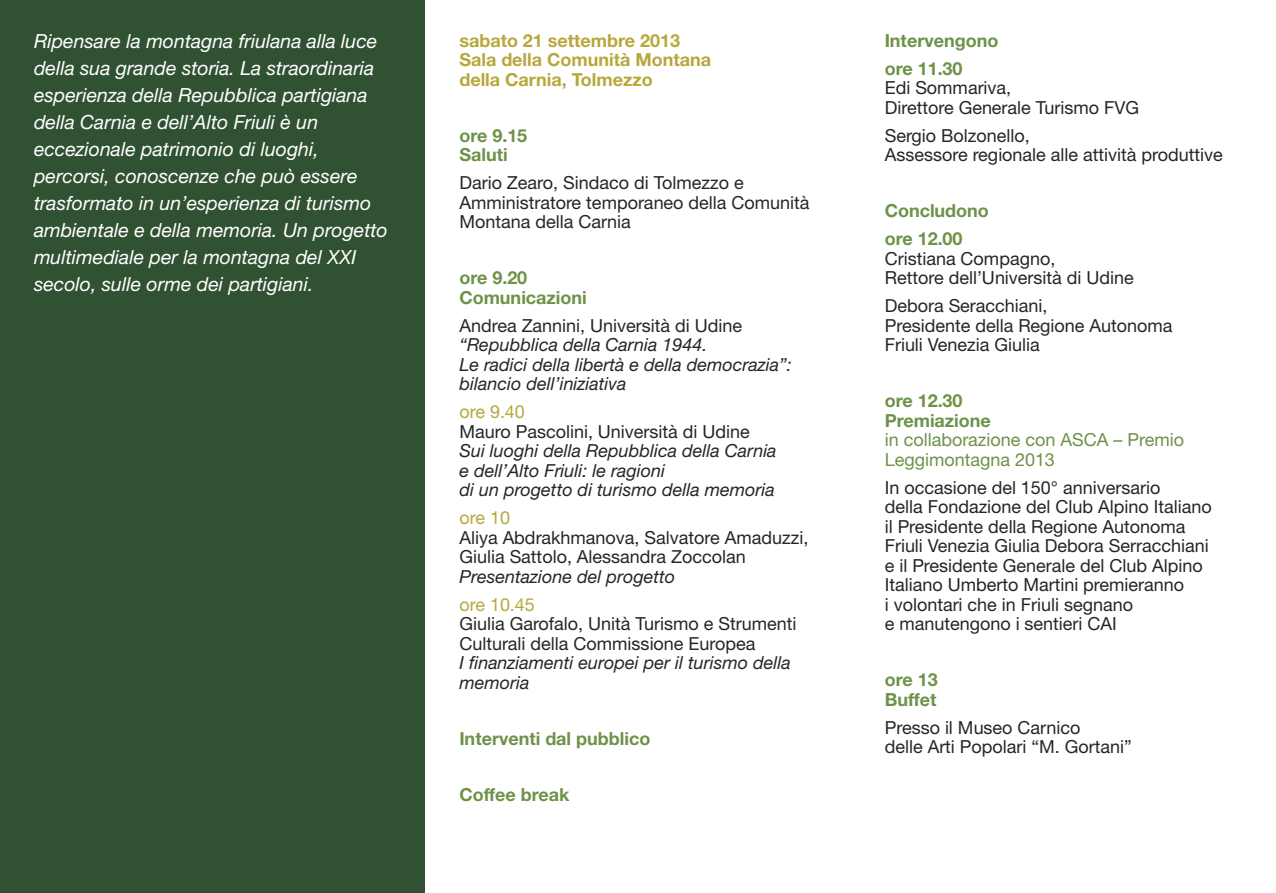
<style>
.page{position:relative;width:1276px;height:893px;background:#fff}
.page>*{position:absolute;margin:0;border:0;box-sizing:border-box;transform-origin:0 0}
.t1{font:italic 19.5px/27px "Helvetica Neue";color:#fff}
.t2{font:18px/19.5px "Helvetica Neue";color:#272627}
.t3{font:italic 18px/19.5px "Helvetica Neue";color:#272627}
.t4{font:700 18px/19.5px "Helvetica Neue";color:#6d9248}
.t5{font:700 18px/19.5px "Helvetica Neue";color:#b7a83b}
.t6{font:18px/19.5px "Helvetica Neue";color:#6d9248}
.t7{font:18px "Helvetica Neue";color:#b7a83b}
</style>
<div class="page">
<div style="left:0;top:0;width:425px;height:893px;background:#315133"></div>
<p class="t1" style="left:34px;top:29px;width:355px">Ripensare la montagna friulana alla luce della sua grande storia. La straordinaria esperienza della Repubblica partigiana della Carnia e dell’Alto Friuli è un eccezionale patrimonio di luoghi, percorsi, conoscenze che può essere trasformato in un’esperienza di turismo ambientale e della memoria. Un progetto multimediale per la montagna del XXI secolo, sulle orme dei partigiani.</p>
<p class="t5" style="left:459px;top:32px;width:253px">sabato 21 settembre 2013<br>Sala della Comunità Montana della Carnia, Tolmezzo</p>
<p class="t4" style="left:459px;top:127px;width:69px">ore 9.15<br>Saluti</p>
<p class="t2" style="left:459px;top:175px;width:352px">Dario Zearo, Sindaco di Tolmezzo e<br>Amministratore temporaneo della Comunità<br>Montana della Carnia</p>
<p class="t4" style="left:459px;top:270px;width:129px">ore 9.20<br>Comunicazioni</p>
<p class="t2" style="left:459px;top:317px;width:284px">Andrea Zannini, Università di Udine</p>
<p class="t3" style="left:459px;top:337px;width:334px">“Repubblica della Carnia 1944.<br>Le radici della libertà e della democrazia”: bilancio dell’iniziativa</p>
<p class="t7" style="left:459px;top:406px;width:67px">ore 9.40</p>
<p class="t2" style="left:459px;top:424px;width:292px">Mauro Pascolini, Università di Udine</p>
<p class="t3" style="left:459px;top:443px;width:319px">Sui luoghi della Repubblica della Carnia e dell’Alto Friuli: le ragioni<br>di un progetto di turismo della memoria</p>
<p class="t7" style="left:459px;top:512px;width:52px">ore 10</p>
<p class="t2" style="left:459px;top:530px;width:351px">Aliya Abdrakhmanova, Salvatore Amaduzzi,<br>Giulia Sattolo, Alessandra Zoccolan</p>
<p class="t3" style="left:459px;top:569px;width:217px">Presentazione del progetto</p>
<p class="t7" style="left:459px;top:598px;width:77px">ore 10.45</p>
<p class="t2" style="left:459px;top:616px;width:339px">Giulia Garofalo, Unità Turismo e Strumenti<br>Culturali della Commissione Europea</p>
<p class="t3" style="left:459px;top:655px;width:333px">I finanziamenti europei per il turismo della memoria</p>
<p class="t4" style="left:459px;top:730px;width:193px">Interventi dal pubblico</p>
<p class="t4" style="left:459px;top:786px;width:112px">Coffee break</p>
<p class="t4" style="left:884px;top:28px;width:115px;line-height:28px">Intervengono ore 11.30</p>
<p class="t2" style="left:884px;top:80px;width:256px">Edi Sommariva,<br>Direttore Generale Turismo FVG</p>
<p class="t2" style="left:884px;top:127px;width:340px">Sergio Bolzonello,<br>Assessore regionale alle attività produttive</p>
<p class="t4" style="left:884px;top:199px;width:106px;line-height:28px">Concludono ore 12.00</p>
<p class="t2" style="left:884px;top:250px;width:251px">Cristiana Compagno,<br>Rettore dell’Università di Udine</p>
<p class="t2" style="left:884px;top:298px;width:289px">Debora Seracchiani,<br>Presidente della Regione Autonoma<br>Friuli Venezia Giulia</p>
<p class="t4" style="left:884px;top:393px;width:108px">ore 12.30<br>Premiazione</p>
<p class="t6" style="left:884px;top:432px;width:301px">in collaborazione con ASCA – Premio<br>Leggimontagna 2013</p>
<p class="t2" style="left:884px;top:480px;width:329px">In occasione del 150° anniversario<br>della Fondazione del Club Alpino Italiano il Presidente della Regione Autonoma Friuli Venezia Giulia Debora Serracchiani e il Presidente Generale del Club Alpino Italiano Umberto Martini premieranno<br>i volontari che in Friuli segnano<br>e manutengono i sentieri CAI</p>
<p class="t4" style="left:884px;top:672px;width:54px">ore 13<br>Buffet</p>
<p class="t2" style="left:884px;top:720px;width:249px">Presso il Museo Carnico<br>delle Arti Popolari “M. Gortani”</p>
</div>
